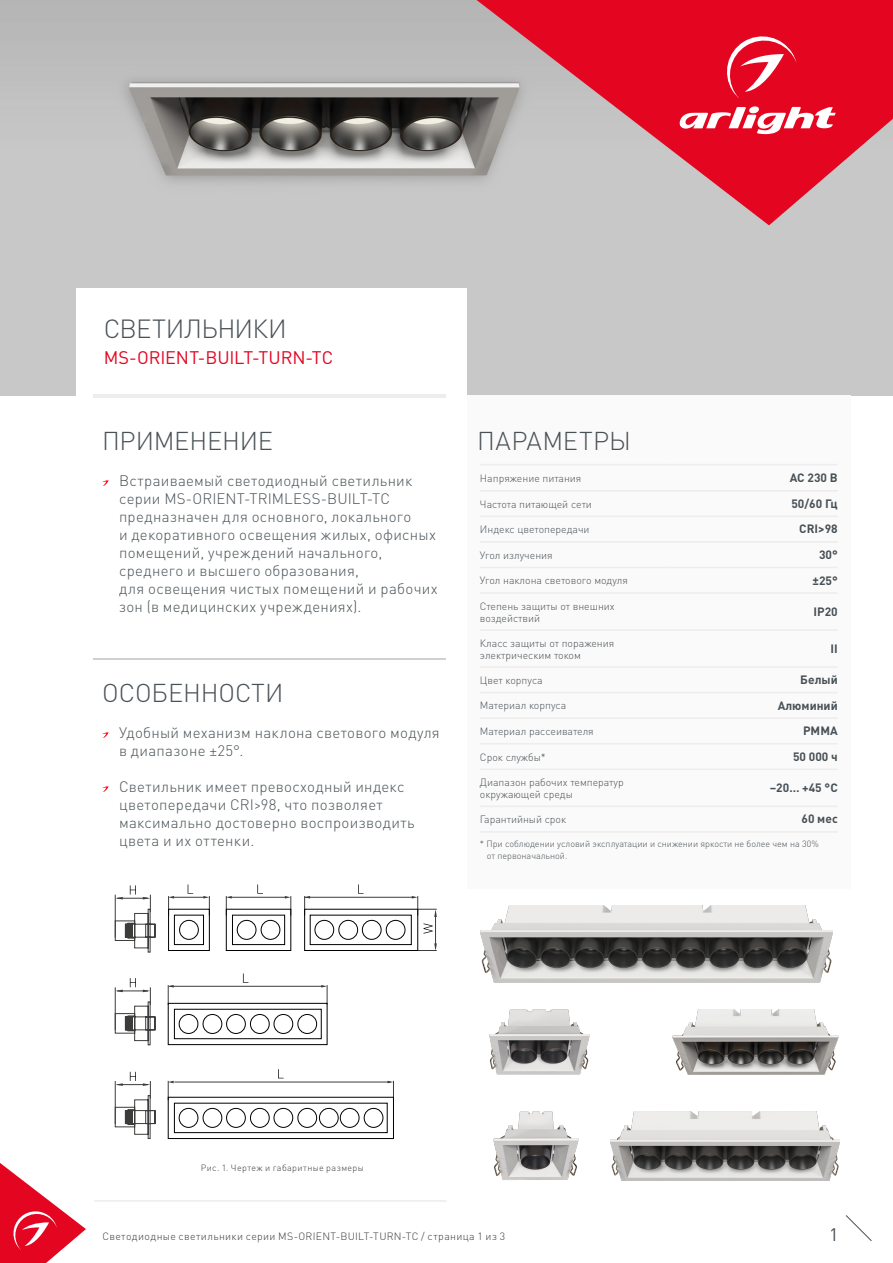
<style>
.page{position:relative;width:893px;height:1263px;background:#fff}
.page>*{position:absolute;margin:0;border:0;box-sizing:border-box;transform-origin:0 0}
.t1{font:300 25.95px "DIN Pro";letter-spacing:-.025em;color:#485156}
.t2{font:300 25.5px "DIN Pro";letter-spacing:-.005em;color:#485156}
.t3{font:300 25.5px "DIN Pro";letter-spacing:.015em;color:#485156}
.t4{font:18px "DIN Pro";letter-spacing:-.005em;color:#e40521}
.t5{font:18px "DIN Pro";color:#485156}
.t6{font:300 15px/18px "DIN Pro";letter-spacing:.02em;color:#485156}
.t7{font:700 12px "DIN Pro";color:#485156}
.t8{font:300 10.5px/12px "DIN Pro";color:#485156}
.t9{font:300 10.5px "DIN Pro";letter-spacing:.035em;color:#3c3c3b}
.t10{font:300 9px/12px "DIN Pro";color:#485156}
.t11{font:300 9px "DIN Pro";letter-spacing:.04em;color:#3c3c3b}
</style>
<div class="page">
<svg style="left:845px;top:1215px;width:27px;height:26px"></svg>
<hr style="left:94px;top:1200px;width:352px;height:1px;background:#e3e3e3">
<img style="left:0;top:0;width:893px;height:396px">
<div style="left:77px;top:288px;width:390px;height:117px;background:#fff"></div>
<div style="left:467px;top:395px;width:383px;height:494px;background:#fbfafa"></div>
<svg style="left:102px;top:480px;width:7px;height:6px"></svg>
<hr style="left:94px;top:394px;width:352px;height:3px;background:#ededed">
<hr style="left:94px;top:658px;width:352px;height:1px;background:#d0d0d0">
<svg style="left:102px;top:732px;width:7px;height:6px"></svg>
<svg style="left:102px;top:786px;width:7px;height:6px"></svg>
<hr style="left:480px;top:464px;width:186px;height:1px;background:#ededed">
<hr style="left:666px;top:464px;width:172px;height:1px;background:#ededed">
<hr style="left:480px;top:490px;width:186px;height:1px;background:#ededed">
<hr style="left:666px;top:490px;width:172px;height:1px;background:#ededed">
<hr style="left:480px;top:516px;width:186px;height:1px;background:#ededed">
<hr style="left:666px;top:516px;width:172px;height:1px;background:#ededed">
<hr style="left:480px;top:629px;width:186px;height:2px;background:#ededed">
<hr style="left:666px;top:629px;width:172px;height:2px;background:#ededed">
<hr style="left:480px;top:666px;width:186px;height:2px;background:#ededed">
<hr style="left:666px;top:666px;width:172px;height:2px;background:#ededed">
<hr style="left:480px;top:692px;width:186px;height:1px;background:#ededed">
<hr style="left:666px;top:692px;width:172px;height:1px;background:#ededed">
<hr style="left:480px;top:717px;width:186px;height:2px;background:#ededed">
<hr style="left:666px;top:717px;width:172px;height:2px;background:#ededed">
<hr style="left:480px;top:768px;width:186px;height:2px;background:#ededed">
<hr style="left:666px;top:768px;width:172px;height:2px;background:#ededed">
<hr style="left:480px;top:831px;width:186px;height:2px;background:#ededed">
<hr style="left:666px;top:831px;width:172px;height:2px;background:#ededed">
<hr style="left:480px;top:743px;width:186px;height:1px;background:#ededed">
<hr style="left:666px;top:743px;width:172px;height:1px;background:#ededed">
<hr style="left:480px;top:805px;width:186px;height:2px;background:#ededed">
<hr style="left:666px;top:805px;width:172px;height:2px;background:#ededed">
<hr style="left:480px;top:541px;width:186px;height:2px;background:#ededed">
<hr style="left:666px;top:541px;width:172px;height:2px;background:#ededed">
<hr style="left:480px;top:567px;width:186px;height:1px;background:#ededed">
<hr style="left:666px;top:567px;width:172px;height:1px;background:#ededed">
<hr style="left:480px;top:592px;width:186px;height:2px;background:#ededed">
<hr style="left:666px;top:592px;width:172px;height:2px;background:#ededed">
<img style="left:493px;top:1111px;width:85px;height:69px">
<img style="left:489px;top:1009px;width:100px;height:65px">
<img style="left:672px;top:1009px;width:166px;height:65px">
<img style="left:610px;top:1111px;width:230px;height:70px">
<img style="left:481px;top:905px;width:351px;height:78px">
<hr style="left:173px;top:897px;width:32px;height:1px;background:#3c3c3b">
<svg style="left:203px;top:896px;width:7px;height:13px"></svg>
<svg style="left:168px;top:896px;width:6px;height:13px"></svg>
<svg style="left:188px;top:884px;width:5px;height:10px"></svg>
<svg style="left:115px;top:885px;width:41px;height:68px"></svg>
<hr style="left:115px;top:895px;width:1px;height:42px;background:#3c3c3b">
<hr style="left:435px;top:911px;width:1px;height:37px;background:#3c3c3b">
<svg style="left:418px;top:943px;width:19px;height:8px"></svg>
<svg style="left:423px;top:923px;width:10px;height:11px"></svg>
<hr style="left:231px;top:897px;width:55px;height:1px;background:#3c3c3b">
<svg style="left:285px;top:896px;width:7px;height:13px"></svg>
<svg style="left:226px;top:896px;width:6px;height:13px"></svg>
<svg style="left:257px;top:884px;width:6px;height:10px"></svg>
<hr style="left:305px;top:897px;width:108px;height:1px;background:#3c3c3b">
<svg style="left:412px;top:896px;width:25px;height:21px"></svg>
<svg style="left:304px;top:896px;width:6px;height:13px"></svg>
<svg style="left:358px;top:884px;width:6px;height:10px"></svg>
<svg style="left:168px;top:909px;width:250px;height:230px"></svg>
<svg style="left:115px;top:978px;width:41px;height:67px"></svg>
<hr style="left:115px;top:987px;width:1px;height:43px;background:#3c3c3b">
<svg style="left:115px;top:1072px;width:41px;height:67px"></svg>
<hr style="left:115px;top:1081px;width:1px;height:43px;background:#3c3c3b">
<svg style="left:477px;top:0;width:416px;height:225px;background:#d45d6c"></svg>
<svg style="left:677px;top:106px;width:159px;height:31px"></svg>
<svg style="left:722px;top:31px;width:74px;height:68px;background:#e82f46"></svg>
<svg style="left:0;top:1163px;width:86px;height:100px"></svg>
<h1 class="t1" style="left:104px;top:311px;width:185px">СВЕТИЛЬНИКИ</h1>
<p class="t4" style="left:104px;top:345px;width:231px">MS-ORIENT-BUILT-TURN-TC</p>
<h2 class="t2" style="left:102px;top:423px;width:172px">ПРИМЕНЕНИЕ</h2>
<p class="t6" style="left:119px;top:471px;width:320px">Встраиваемый светодиодный светильник серии MS-ORIENT-TRIMLESS-BUILT-TC предназначен для основного, локального<br>и декоративного освещения жилых, офисных помещений, учреждений начального, среднего и высшего образования,<br>для освещения чистых помещений и рабочих зон (в медицинских учреждениях).</p>
<h2 class="t2" style="left:102px;top:675px;width:183px">ОСОБЕННОСТИ</h2>
<p class="t6" style="left:119px;top:723px;width:322px">Удобный механизм наклона светового модуля в диапазоне ±25°.</p>
<p class="t6" style="left:119px;top:777px;width:297px">Светильник имеет превосходный индекс цветопередачи CRI&gt;98, что позволяет максимально достоверно воспроизводить цвета и их оттенки.</p>
<h2 class="t3" style="left:477px;top:423px;width:155px">ПАРАМЕТРЫ</h2>
<p class="t8" style="left:480px;top:471px;width:103px">Напряжение питания</p>
<p class="t7" style="left:790px;top:470px;width:49px">AC 230 В</p>
<p class="t8" style="left:480px;top:497px;width:114px">Частота питающей сети</p>
<p class="t7" style="left:791px;top:495px;width:48px">50/60 Гц</p>
<p class="t8" style="left:480px;top:523px;width:111px">Индекс цветопередачи</p>
<p class="t7" style="left:799px;top:521px;width:40px">CRI&gt;98</p>
<p class="t8" style="left:480px;top:548px;width:74px">Угол излучения</p>
<p class="t7" style="left:819px;top:546px;width:20px">30°</p>
<p class="t8" style="left:480px;top:574px;width:149px">Угол наклона светового модуля</p>
<p class="t7" style="left:812px;top:572px;width:27px">±25°</p>
<p class="t8" style="left:480px;top:599px;width:136px">Степень защиты от внешних воздействий</p>
<p class="t7" style="left:813px;top:603px;width:26px">IP20</p>
<p class="t8" style="left:480px;top:636px;width:136px">Класс защиты от поражения электрическим током</p>
<p class="t7" style="left:830px;top:640px;width:9px">II</p>
<p class="t8" style="left:480px;top:674px;width:64px">Цвет корпуса</p>
<p class="t7" style="left:800px;top:672px;width:39px">Белый</p>
<p class="t8" style="left:480px;top:699px;width:88px">Материал корпуса</p>
<p class="t7" style="left:778px;top:697px;width:61px">Алюминий</p>
<p class="t8" style="left:480px;top:725px;width:115px">Материал рассеивателя</p>
<p class="t7" style="left:803px;top:723px;width:36px">PMMA</p>
<p class="t8" style="left:480px;top:750px;width:67px">Срок службы*</p>
<p class="t7" style="left:793px;top:748px;width:46px">50 000 ч</p>
<p class="t8" style="left:480px;top:776px;width:145px">Диапазон рабочих температур окружающей среды</p>
<p class="t7" style="left:770px;top:780px;width:69px">–20… +45 °С</p>
<p class="t8" style="left:480px;top:813px;width:88px">Гарантийный срок</p>
<p class="t7" style="left:801px;top:811px;width:38px">60 мес</p>
<p class="t10" style="left:487px;top:837px;width:333px;text-indent:-7px">* При соблюдении условий эксплуатации и снижении яркости не более чем на 30% от первоначальной.</p>
<p class="t11" style="left:201px;top:1162px;width:165px">Рис. 1. Чертеж и габаритные размеры</p>
<p class="t9" style="left:102px;top:1229px;width:404px">Светодиодные светильники серии MS-ORIENT-BUILT-TURN-TC / страница 1 из 3</p>
<p class="t5" style="left:829px;top:1222px;width:11px">1</p>
</div>
